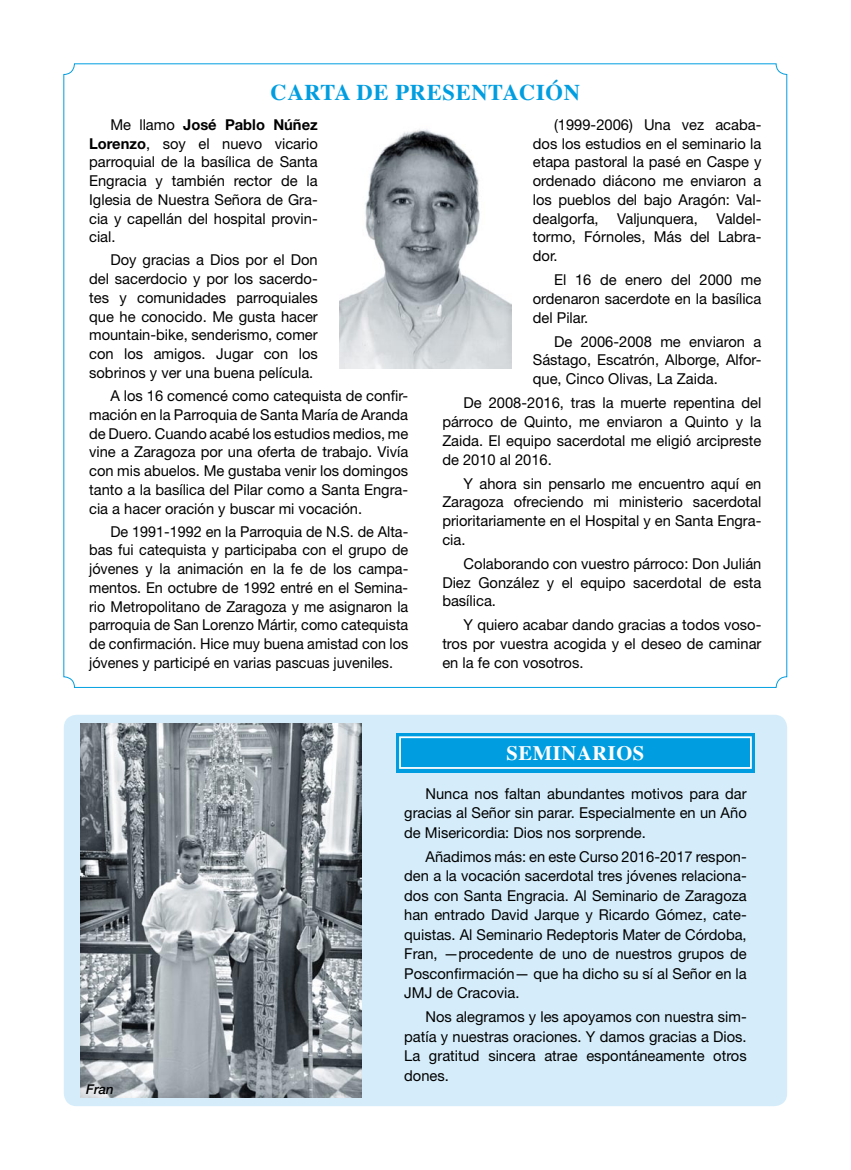
<style>
.page{position:relative;width:851px;height:1170px;background:#fff}
.page>*{position:absolute;margin:0;border:0;box-sizing:border-box;transform-origin:0 0}
.t1{font:700 22.5px "Times";letter-spacing:.03em;color:#009ee0}
.t2{font:700 20.55px "Times";letter-spacing:.03em;color:#fff}
.t3{font:15px/18.8px "Helvetica Neue LT Std";color:#000;text-align:justify}
.t4{font:15px/18.8px "Helvetica Neue LT Std";color:#000;text-align:justify;scale:.96 1}
.t5{font:italic 500 13.5px "Helvetica Neue LT Std";color:#000}
.s1{font-weight:700}
</style>
<div class="page">
<div style="left:64px;top:714px;width:723px;height:392px;background:#d5edfa;border-radius:13px"></div>
<div style="left:396px;top:733px;width:358px;height:39px;background:#009ee0"></div>
<div style="left:399px;top:736px;width:352px;height:32px;border:2px solid #fff"></div>
<img style="left:339px;top:129px;width:172px;height:239px">
<img style="left:81px;top:723px;width:281px;height:374px">
<h1 class="t1" style="left:270px;top:71px;width:311px">CARTA DE PRESENTACIÓN</h1>
<p class="t3" style="left:89px;top:115px;width:230px;text-indent:21px">Me llamo <span class="s1">José Pablo Núñez Lorenzo</span>, soy el nuevo vicario parroquial de la basílica de Santa Engracia y también rector de la Iglesia de Nuestra Señora de Gra&shy;cia y capellán del hospital provin&shy;cial.</p>
<p class="t3" style="left:89px;top:250px;width:230px;text-indent:21px">Doy gracias a Dios por el Don del sacerdocio y por los sacerdo&shy;tes y comunidades parroquiales que he conocido. Me gusta hacer mountain-bike, senderismo, comer con los amigos. Jugar con los sobrinos y ver una buena película.</p>
<p class="t3" style="left:89px;top:386px;width:320px;text-indent:21px">A los 16 comencé como catequista de confir&shy;mación en la Parroquia de Santa María de Aranda de Duero. Cuando acabé los estudios medios, me vine a Zaragoza por una oferta de trabajo. Vivía con mis abuelos. Me gustaba venir los domingos tanto a la basílica del Pilar como a Santa Engra&shy;cia a hacer oración y buscar mi vocación.</p>
<p class="t4" style="left:89px;top:521px;width:334px;text-indent:21px">De 1991-1992 en la Parroquia de N.S. de Alta&shy;bas fui catequista y participaba con el grupo de jóvenes y la animación en la fe de los campa&shy;mentos. En octubre de 1992 entré en el Semina&shy;rio Metropolitano de Zaragoza y me asignaron la parroquia de San Lorenzo Mártir, como catequista de confirmación. Hice muy buena amistad con los jóvenes y participé en varias pascuas juveniles.</p>
<p class="t3" style="left:532px;top:115px;width:230px;text-indent:21px">(1999-2006) Una vez acaba&shy;dos los estudios en el seminario la etapa pastoral la pasé en Caspe y ordenado diácono me enviaron a los pueblos del bajo Aragón: Val&shy;dealgorfa, Valjunquera, Valdel&shy;tormo, Fórnoles, Más del Labra&shy;dor.</p>
<p class="t3" style="left:532px;top:270px;width:230px;text-indent:21px">El 16 de enero del 2000 me ordenaron sacerdote en la basílica del Pilar.</p>
<p class="t3" style="left:532px;top:332px;width:230px;text-indent:21px">De 2006-2008 me enviaron a Sástago, Escatrón, Alborge, Alfor&shy;que, Cinco Olivas, La Zaida.</p>
<p class="t3" style="left:442px;top:393px;width:320px;text-indent:21px">De 2008-2016, tras la muerte repentina del párroco de Quinto, me enviaron a Quinto y la Zaida. El equipo sacerdotal me eligió arcipreste de 2010 al 2016.</p>
<p class="t3" style="left:442px;top:473px;width:320px;text-indent:21px">Y ahora sin pensarlo me encuentro aquí en Zaragoza ofreciendo mi ministerio sacerdotal prioritariamente en el Hospital y en Santa Engra&shy;cia.</p>
<p class="t3" style="left:442px;top:554px;width:320px;text-indent:21px">Colaborando con vuestro párroco: Don Julián Diez González y el equipo sacerdotal de esta basílica.</p>
<p class="t3" style="left:442px;top:615px;width:320px;text-indent:21px">Y quiero acabar dando gracias a todos voso&shy;tros por vuestra acogida y el deseo de caminar en la fe con vosotros.</p>
<h2 class="t2" style="left:506px;top:733px;width:139px">SEMINARIOS</h2>
<p class="t5" style="left:86px;top:1081px;width:29px">Fran</p>
<p class="t3" style="left:404px;top:783px;width:344px;line-height:19.5px;text-indent:21px">Nunca nos faltan abundantes motivos para dar gracias al Señor sin parar. Especialmente en un Año de Misericordia: Dios nos sorprende.</p>
<p class="t3" style="left:404px;top:846px;width:344px;line-height:19.5px;text-indent:21px">Añadimos más: en este Curso 2016-2017 respon&shy;den a la vocación sacerdotal tres jóvenes relaciona&shy;dos con Santa Engracia. Al Seminario de Zaragoza han entrado David Jarque y Ricardo Gómez, cate&shy;quistas. Al Seminario Redeptoris Mater de Córdoba, Fran, —procedente de uno de nuestros grupos de Posconfirmación— que ha dicho su sí al Señor en la JMJ de Cracovia.</p>
<p class="t3" style="left:404px;top:1006px;width:344px;line-height:19.5px;text-indent:21px">Nos alegramos y les apoyamos con nuestra sim&shy;patía y nuestras oraciones. Y damos gracias a Dios.<br>La gratitud sincera atrae espontáneamente otros dones.</p>
</div>
